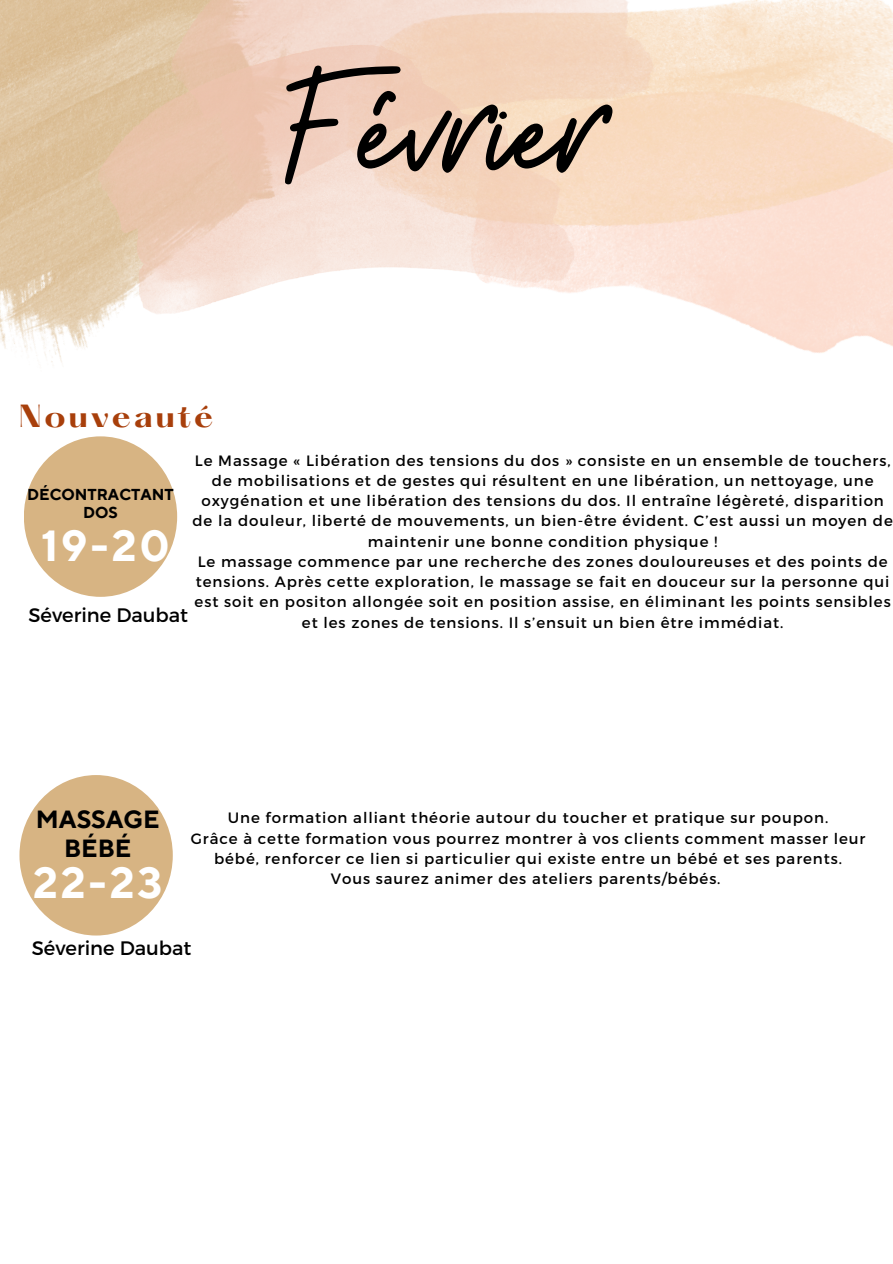
<style>
.page{position:relative;width:893px;height:1264px;background:#fff}
.page>*{position:absolute;margin:0;border:0;box-sizing:border-box;transform-origin:0 0}
.t1{font:149.85px "Beauty Salon Script";color:#000}
.t2{font:700 43.35px "TT Norms Pro";letter-spacing:.06em;color:#fff}
.t3{font:700 28.05px "Hatton";letter-spacing:.1em;color:#a83f0b}
.t4{font:700 24.75px "TT Norms Pro";color:#000}
.t5{font:19.5px "Montserrat";color:#000}
.t6{font:700 15.75px "TT Norms Pro";color:#000}
.t7{font:15px/20.2px "Montserrat";letter-spacing:.06em;color:#000;text-align:center}
</style>
<div class="page">
<img style="left:0;top:0;width:139px;height:447px">
<img style="left:577px;top:0;width:315px;height:343px">
<img style="left:133px;top:0;width:534px;height:212px">
<img style="left:87px;top:25px;width:490px;height:294px">
<div style="left:19px;top:775px;width:154px;height:160px;background:#d7b483;border-radius:50%"></div>
<div style="left:24px;top:436px;width:153px;height:161px;background:#d7b483;border-radius:50%"></div>
<p class="t1" style="left:287px;top:57px;width:320px">Février</p>
<p class="t3" style="left:19px;top:402px;width:196px">Nouveauté</p>
<p class="t7" style="left:192px;top:449px;width:702px">Le Massage « Libération des tensions du dos » consiste en un ensemble de touchers, de mobilisations et de gestes qui résultent en une libération, un nettoyage, une oxygénation et une libération des tensions du dos. Il entraîne légèreté, disparition de la douleur, liberté de mouvements, un bien-être évident. C’est aussi un moyen de maintenir une bonne condition physique !</p>
<p class="t7" style="left:195px;top:550px;width:697px">Le massage commence par une recherche des zones douloureuses et des points de tensions. Après cette exploration, le massage se fait en douceur sur la personne qui est soit en positon allongée soit en position assise, en éliminant les points sensibles et les zones de tensions. Il s’ensuit un bien être immédiat.</p>
<p class="t6" style="left:27px;top:485px;width:148px">DÉCONTRACTANT</p>
<p class="t6" style="left:83px;top:503px;width:36px">DOS</p>
<p class="t2" style="left:41px;top:520px;width:130px">19-20</p>
<p class="t5" style="left:28px;top:602px;width:161px">Séverine Daubat</p>
<p class="t4" style="left:36px;top:804px;width:125px">MASSAGE</p>
<p class="t4" style="left:64px;top:833px;width:69px">BÉBÉ</p>
<p class="t2" style="left:33px;top:857px;width:131px">22-23</p>
<p class="t7" style="left:228px;top:807px;width:602px">Une formation alliant théorie autour du toucher et pratique sur poupon.</p>
<p class="t7" style="left:191px;top:827px;width:676px">Grâce à cette formation vous pourrez montrer à vos clients comment masser leur bébé, renforcer ce lien si particulier qui existe entre un bébé et ses parents.</p>
<p class="t7" style="left:331px;top:867px;width:391px">Vous saurez animer des ateliers parents/bébés.</p>
<p class="t5" style="left:32px;top:935px;width:161px">Séverine Daubat</p>
</div>
